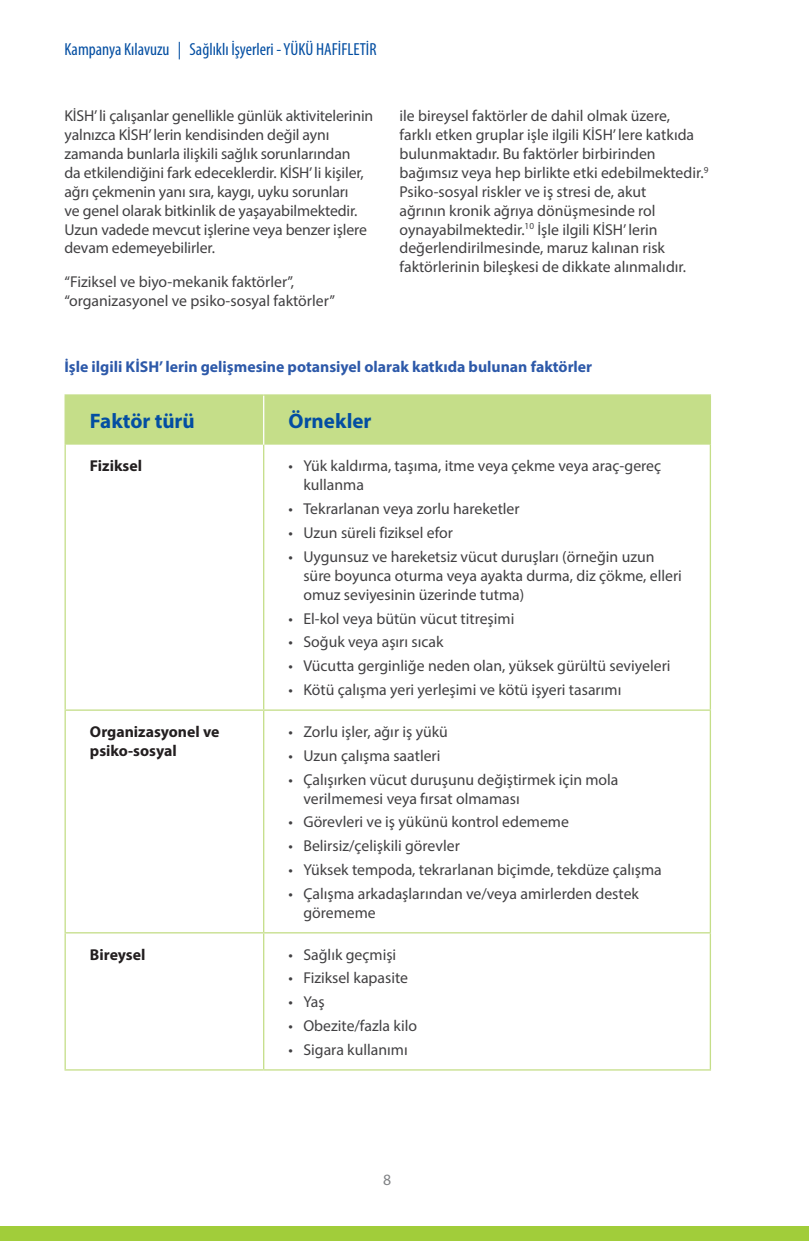
<style>
.page{position:relative;width:809px;height:1241px;background:#fff}
.page>*{position:absolute;margin:0;border:0;box-sizing:border-box;transform-origin:0 0}
.table_header{font:700 21px "Myriad Pro";color:#034ea2}
.t1{font:condensed 17.5px "Myriad Pro";color:#034ea2}
.Body{font:15.75px/18.9px "Myriad Pro";color:#414042}
.table_title{font:700 15.75px "Myriad Pro";color:#2d59a9}
.t2{font:700 15.75px/19.2px "Myriad Pro";color:#231f20}
.t3{font:15.75px "Myriad Pro";color:#808285}
</style>
<div class="page">
<div style="left:66px;top:395px;width:643px;height:49px;background:#c5de89"></div>
<hr style="left:64px;top:394px;width:200px;height:1px;background:#c5de89">
<hr style="left:64px;top:395px;width:2px;height:49px;background:#c5de89">
<hr style="left:264px;top:394px;width:447px;height:1px;background:#c5de89">
<hr style="left:709px;top:395px;width:2px;height:49px;background:#c5de89">
<hr style="left:64px;top:444px;width:2px;height:265px;background:#c5de89">
<hr style="left:263px;top:444px;width:1px;height:265px;background:#c5de89">
<hr style="left:709px;top:444px;width:2px;height:265px;background:#c5de89">
<hr style="left:64px;top:709px;width:200px;height:1px;background:#c5de89">
<hr style="left:64px;top:710px;width:2px;height:222px;background:#c5de89">
<hr style="left:264px;top:709px;width:447px;height:1px;background:#c5de89">
<hr style="left:263px;top:710px;width:1px;height:222px;background:#c5de89">
<hr style="left:709px;top:710px;width:2px;height:222px;background:#c5de89">
<hr style="left:64px;top:932px;width:200px;height:1px;background:#c5de89">
<hr style="left:64px;top:933px;width:2px;height:136px;background:#c5de89">
<hr style="left:264px;top:932px;width:447px;height:1px;background:#c5de89">
<hr style="left:263px;top:933px;width:1px;height:136px;background:#c5de89">
<hr style="left:709px;top:933px;width:2px;height:136px;background:#c5de89">
<hr style="left:64px;top:1069px;width:200px;height:1px;background:#c5de89">
<hr style="left:264px;top:1069px;width:447px;height:1px;background:#c5de89">
<hr style="left:263px;top:395px;width:1px;height:49px;background:#fff">
<div style="left:0;top:1225px;width:809px;height:15px;background:#a1cd3a"></div>
<p class="t1" style="left:64px;top:39px;width:313px">Kampanya Kılavuzu | Sağlıklı İşyerleri - YÜKÜ HAFİFLETİR</p>
<p class="Body" style="left:64px;top:106px;width:310px">KİSH’ li çalışanlar genellikle günlük aktivitelerinin yalnızca KİSH’ lerin kendisinden değil aynı zamanda bunlarla ilişkili sağlık sorunlarından<br>da etkilendiğini fark edeceklerdir. KİSH’ li kişiler, ağrı çekmenin yanı sıra, kaygı, uyku sorunları<br>ve genel olarak bitkinlik de yaşayabilmektedir.<br>Uzun vadede mevcut işlerine veya benzer işlere devam edemeyebilirler.</p>
<p class="Body" style="left:64px;top:272px;width:272px">“Fiziksel ve biyo-mekanik faktörler”, “organizasyonel ve psiko-sosyal faktörler”</p>
<p class="Body" style="left:399px;top:106px;width:310px">ile bireysel faktörler de dahil olmak üzere,<br>farklı etken gruplar işle ilgili KİSH’ lere katkıda bulunmaktadır. Bu faktörler birbirinden bağımsız veya hep birlikte etki edebilmektedir.<sup>9<br></sup>Psiko-sosyal riskler ve iş stresi de, akut<br>ağrının kronik ağrıya dönüşmesinde rol oynayabilmektedir.<sup>10</sup> İşle ilgili KİSH’ lerin değerlendirilmesinde, maruz kalınan risk faktörlerinin bileşkesi de dikkate alınmalıdır.</p>
<p class="table_title" style="left:64px;top:357px;width:529px">İşle ilgili KİSH’ lerin gelişmesine potansiyel olarak katkıda bulunan faktörler</p>
<p class="table_header" style="left:90px;top:407px;width:106px">Faktör türü</p>
<p class="table_header" style="left:288px;top:407px;width:84px">Örnekler</p>
<p class="t2" style="left:90px;top:456px;width:54px">Fiziksel</p>
<p class="Body" style="left:303px;top:456px;width:359px;text-indent:-15px">• Yük kaldırma, taşıma, itme veya çekme veya araç-gereç kullanma</p>
<p class="Body" style="left:288px;top:499px;width:233px">• Tekrarlanan veya zorlu hareketler</p>
<p class="Body" style="left:288px;top:523px;width:166px">• Uzun süreli fiziksel efor</p>
<p class="Body" style="left:303px;top:547px;width:380px;text-indent:-15px">• Uygunsuz ve hareketsiz vücut duruşları (örneğin uzun süre boyunca oturma veya ayakta durma, diz çökme, elleri omuz seviyesinin üzerinde tutma)</p>
<p class="Body" style="left:288px;top:608px;width:227px">• El-kol veya bütün vücut titreşimi</p>
<p class="Body" style="left:288px;top:632px;width:156px">• Soğuk veya aşırı sıcak</p>
<p class="Body" style="left:288px;top:656px;width:383px">• Vücutta gerginliğe neden olan, yüksek gürültü seviyeleri</p>
<p class="Body" style="left:288px;top:680px;width:334px">• Kötü çalışma yeri yerleşimi ve kötü işyeri tasarımı</p>
<p class="t2" style="left:90px;top:721px;width:131px">Organizasyonel ve psiko-sosyal</p>
<p class="Body" style="left:288px;top:721px;width:161px">• Zorlu işler, ağır iş yükü</p>
<p class="Body" style="left:288px;top:745px;width:153px">• Uzun çalışma saatleri</p>
<p class="Body" style="left:303px;top:769px;width:316px;text-indent:-15px">• Çalışırken vücut duruşunu değiştirmek için mola verilmemesi veya fırsat olmaması</p>
<p class="Body" style="left:288px;top:812px;width:282px">• Görevleri ve iş yükünü kontrol edememe</p>
<p class="Body" style="left:288px;top:836px;width:173px">• Belirsiz/çelişkili görevler</p>
<p class="Body" style="left:288px;top:860px;width:375px">• Yüksek tempoda, tekrarlanan biçimde, tekdüze çalışma</p>
<p class="Body" style="left:303px;top:883px;width:337px;text-indent:-15px">• Çalışma arkadaşlarından ve/veya amirlerden destek görememe</p>
<p class="t2" style="left:90px;top:943px;width:57px">Bireysel</p>
<p class="Body" style="left:288px;top:944px;width:109px">• Sağlık geçmişi</p>
<p class="Body" style="left:288px;top:968px;width:121px">• Fiziksel kapasite</p>
<p class="Body" style="left:288px;top:992px;width:38px">• Yaş</p>
<p class="Body" style="left:288px;top:1015px;width:130px">• Obezite/fazla kilo</p>
<p class="Body" style="left:288px;top:1039px;width:121px">• Sigara kullanımı</p>
<p class="t3" style="left:383px;top:1169px;width:10px">8</p>
</div>
